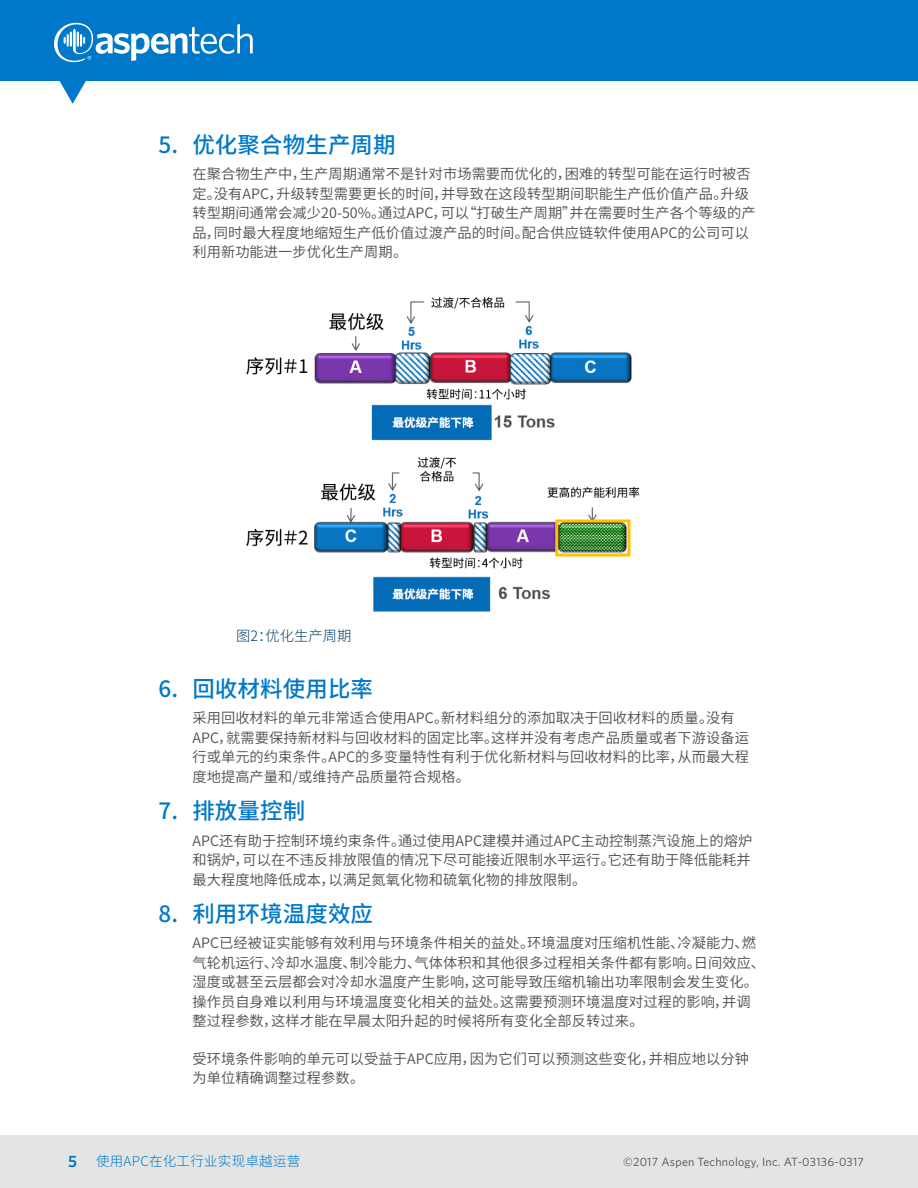
<style>
.page{position:relative;width:918px;height:1188px;background:#fff}
.page>*{position:absolute;margin:0;border:0;box-sizing:border-box;transform-origin:0 0}
.t1{font:500 22.5px "Source Han Sans CN";letter-spacing:.005em;color:#0078c9}
.t2{font:14.25px/19.5px "Source Han Sans CN";letter-spacing:.005em;color:#4d4e53}
.t3{font:300 14.25px "Source Han Sans CN";letter-spacing:.005em;color:#003f6b}
.t4{font:300 13.5px "Source Han Sans CN";letter-spacing:.02em;color:#0078c9}
.t5{font:12px "Whitney";letter-spacing:.02em;color:#4d4e53}
.s1{font-family:"Whitney";font-weight:600;font-size:16.5px}
</style>
<div class="page">
<div style="left:0;top:1135px;width:918px;height:53px;background:#e3e4e4"></div>
<div style="left:0;top:0;width:918px;height:81px;background:#0078c9"></div>
<svg style="left:54px;top:23px;width:199px;height:81px"></svg>
<img style="left:246px;top:297px;width:394px;height:315px">
<h1 class="t1" style="left:159px;top:132px;width:239px">5. 优化聚合物生产周期</h1>
<p class="t2" style="left:192px;top:165px;width:565px">在聚合物生产中，生产周期通常不是针对市场需要而优化的，困难的转型可能在运行时被否定。没有APC，升级转型需要更长的时间，并导致在这段转型期间职能生产低价值产品。升级转型期间通常会减少20-50%。通过APC，可以“打破生产周期”并在需要时生产各个等级的产品，同时最大程度地缩短生产低价值过渡产品的时间。配合供应链软件使用APC的公司可以利用新功能进一步优化生产周期。</p>
<p class="t3" style="left:236px;top:628px;width:117px">图2：优化生产周期</p>
<h1 class="t1" style="left:159px;top:676px;width:216px">6. 回收材料使用比率</h1>
<p class="t2" style="left:192px;top:709px;width:558px">采用回收材料的单元非常适合使用APC。新材料组分的添加取决于回收材料的质量。没有APC，就需要保持新材料与回收材料的固定比率。这样并没有考虑产品质量或者下游设备运行或单元的约束条件。APC的多变量特性有利于优化新材料与回收材料的比率，从而最大程度地提高产量和/或维持产品质量符合规格。</p>
<h1 class="t1" style="left:159px;top:799px;width:148px">7. 排放量控制</h1>
<p class="t2" style="left:192px;top:831px;width:561px;text-align:justify">APC还有助于控制环境约束条件。通过使用APC建模并通过APC主动控制蒸汽设施上的熔炉和锅炉，可以在不违反排放限值的情况下尽可能接近限制水平运行。它还有助于降低能耗并最大程度地降低成本，以满足氮氧化物和硫氧化物的排放限制。</p>
<h1 class="t1" style="left:159px;top:901px;width:216px">8. 利用环境温度效应</h1>
<p class="t2" style="left:192px;top:934px;width:574px">APC已经被证实能够有效利用与环境条件相关的益处。环境温度对压缩机性能、冷凝能力、燃气轮机运行、冷却水温度、制冷能力、气体体积和其他很多过程相关条件都有影响。日间效应、湿度或甚至云层都会对冷却水温度产生影响，这可能导致压缩机输出功率限制会发生变化。操作员自身难以利用与环境温度变化相关的益处。这需要预测环境温度对过程的影响，并调整过程参数，这样才能在早晨太阳升起的时候将所有变化全部反转过来。</p>
<p class="t2" style="left:192px;top:1049px;width:558px">受环境条件影响的单元可以受益于APC应用，因为它们可以预测这些变化，并相应地以分钟为单位精确调整过程参数。</p>
<p class="t4" style="left:68px;top:1154px;width:234px"><span class="s1">5</span> 使用APC在化工行业实现卓越运营</p>
<p class="t5" style="left:623px;top:1154px;width:242px">©2017 Aspen Technology, Inc. AT-03136-0317</p>
</div>
